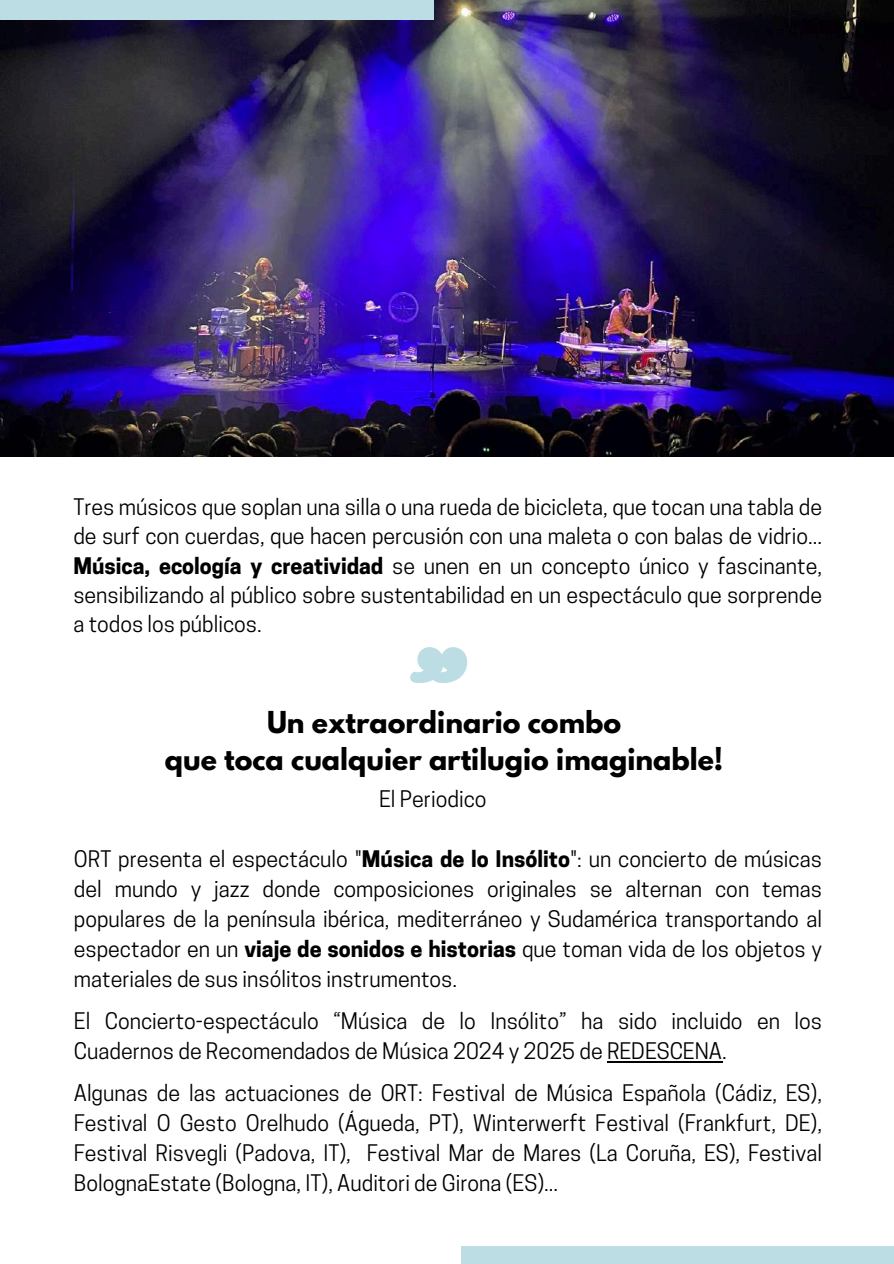
<style>
.page{position:relative;width:894px;height:1264px;background:#fff}
.page>*{position:absolute;margin:0;border:0;box-sizing:border-box;transform-origin:0 0}
.t1{font:150px "Bukhari Script";color:#bcdde3}
.t2{font:700 26.7px/37.2px "League Spartan";color:#000;text-align:center}
.t3{font:21.45px/30px "Cooper Hewitt";color:#000;text-align:justify}
.s1{font-weight:700}
</style>
<div class="page">
<div style="left:461px;top:1246px;width:432px;height:17px;background:#bcdde3"></div>
<img style="left:0;top:0;width:893px;height:457px">
<div style="left:0;top:0;width:434px;height:20px;background:#bcdde3"></div>
<hr style="left:606px;top:1060px;width:115px;height:2px;background:#000">
<p class="t3" style="left:73px;top:495px;width:749px;line-height:29.2px">Tres músicos que soplan una silla o una rueda de bicicleta, que tocan una tabla de de surf con cuerdas, que hacen percusión con una maleta o con balas de vidrio...<br><span class="s1">Música, ecología y creatividad</span> se unen en un concepto único y fascinante, sensibilizando al público sobre sustentabilidad en un espectáculo que sorprende a todos los públicos.</p>
<h1 class="t1" style="left:390px;top:631px;width:46px">"</h1>
<p class="t2" style="left:165px;top:707px;width:559px">Un extraordinario combo<br>que toca cualquier artilugio imaginable!</p>
<p class="t3" style="left:379px;top:787px;width:109px">El Periodico</p>
<p class="t3" style="left:74px;top:846px;width:749px">ORT presenta el espectáculo "<span class="s1">Música de lo Insólito</span>": un concierto de músicas del mundo y jazz donde composiciones originales se alternan con temas populares de la península ibérica, mediterráneo y Sudamérica transportando al espectador en un <span class="s1">viaje de sonidos e historias</span> que toman vida de los objetos y materiales de sus insólitos instrumentos.</p>
<p class="t3" style="left:74px;top:1008px;width:749px">El Concierto-espectáculo “Música de lo Insólito” ha sido incluido en los<br>Cuadernos de Recomendados de Música 2024 y 2025 de REDESCENA.</p>
<p class="t3" style="left:74px;top:1080px;width:749px">Algunas de las actuaciones de ORT: Festival de Música Española (Cádiz, ES), Festival O Gesto Orelhudo (Águeda, PT), Winterwerft Festival (Frankfurt, DE), Festival Risvegli (Padova, IT), Festival Mar de Mares (La Coruña, ES), Festival BolognaEstate (Bologna, IT), Auditori de Girona (ES)...</p>
</div>
